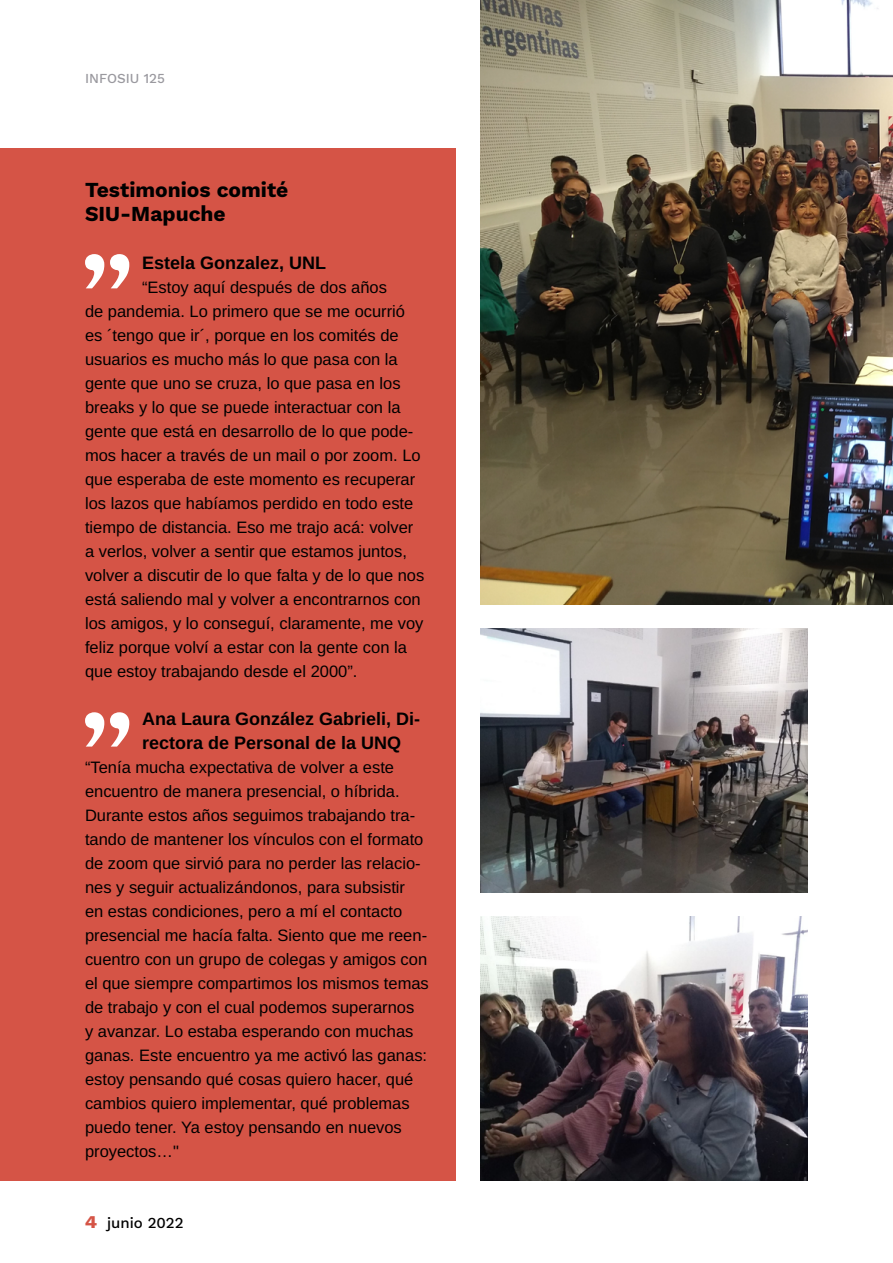
<style>
.page{position:relative;width:893px;height:1263px;background:#fff}
.page>*{position:absolute;margin:0;border:0;box-sizing:border-box;transform-origin:0 0}
.t1{font:700 21px/24px "Work Sans";color:#000}
.t2{font:700 18px/24px "Arimo";color:#000}
.t3{font:16.5px/24px "Arimo";color:#000}
.t4{font:500 15px "Work Sans";color:#000}
.t5{font:500 13.5px "Work Sans";color:#9a999f}
.s1{font-weight:700;font-size:21px;color:#d55446}
</style>
<div class="page">
<img style="left:480px;top:0;width:413px;height:605px">
<div style="left:0;top:149px;width:455px;height:1032px;background:#d55446"></div>
<svg style="left:85px;top:254px;width:44px;height:34px"></svg>
<svg style="left:85px;top:712px;width:44px;height:34px"></svg>
<img style="left:480px;top:629px;width:328px;height:264px">
<img style="left:480px;top:917px;width:328px;height:264px">
<p class="t5" style="left:85px;top:68px;width:81px">INFOSIU 125</p>
<p class="t1" style="left:85px;top:177px;width:205px">Testimonios comité<br>SIU-Mapuche</p>
<p class="t2" style="left:142px;top:251px;width:186px">Estela Gonzalez, UNL</p>
<p class="t3" style="left:85px;top:275px;width:341px;text-indent:57px">“Estoy aquí después de dos años<br>de pandemia. Lo primero que se me ocurrió es ´tengo que ir´, porque en los comités de usuarios es mucho más lo que pasa con la gente que uno se cruza, lo que pasa en los breaks y lo que se puede interactuar con la gente que está en desarrollo de lo que pode&shy;mos hacer a través de un mail o por zoom. Lo que esperaba de este momento es recuperar los lazos que habíamos perdido en todo este tiempo de distancia. Eso me trajo acá: volver a verlos, volver a sentir que estamos juntos, volver a discutir de lo que falta y de lo que nos está saliendo mal y volver a encontrarnos con los amigos, y lo conseguí, claramente, me voy feliz porque volví a estar con la gente con la que estoy trabajando desde el 2000”.</p>
<p class="t2" style="left:142px;top:707px;width:280px">Ana Laura González Gabrieli, Di&shy;rectora de Personal de la UNQ</p>
<p class="t3" style="left:85px;top:755px;width:345px">“Tenía mucha expectativa de volver a este encuentro de manera presencial, o híbrida.<br>Durante estos años seguimos trabajando tra&shy;tando de mantener los vínculos con el formato de zoom que sirvió para no perder las relacio&shy;nes y seguir actualizándonos, para subsistir<br>en estas condiciones, pero a mí el contacto presencial me hacía falta. Siento que me reen&shy;cuentro con un grupo de colegas y amigos con el que siempre compartimos los mismos temas de trabajo y con el cual podemos superarnos<br>y avanzar. Lo estaba esperando con muchas ganas. Este encuentro ya me activó las ganas: estoy pensando qué cosas quiero hacer, qué cambios quiero implementar, qué problemas puedo tener. Ya estoy pensando en nuevos proyectos…"</p>
<p class="t4" style="left:85px;top:1212px;width:100px"><span class="s1">4</span> junio 2022</p>
</div>
